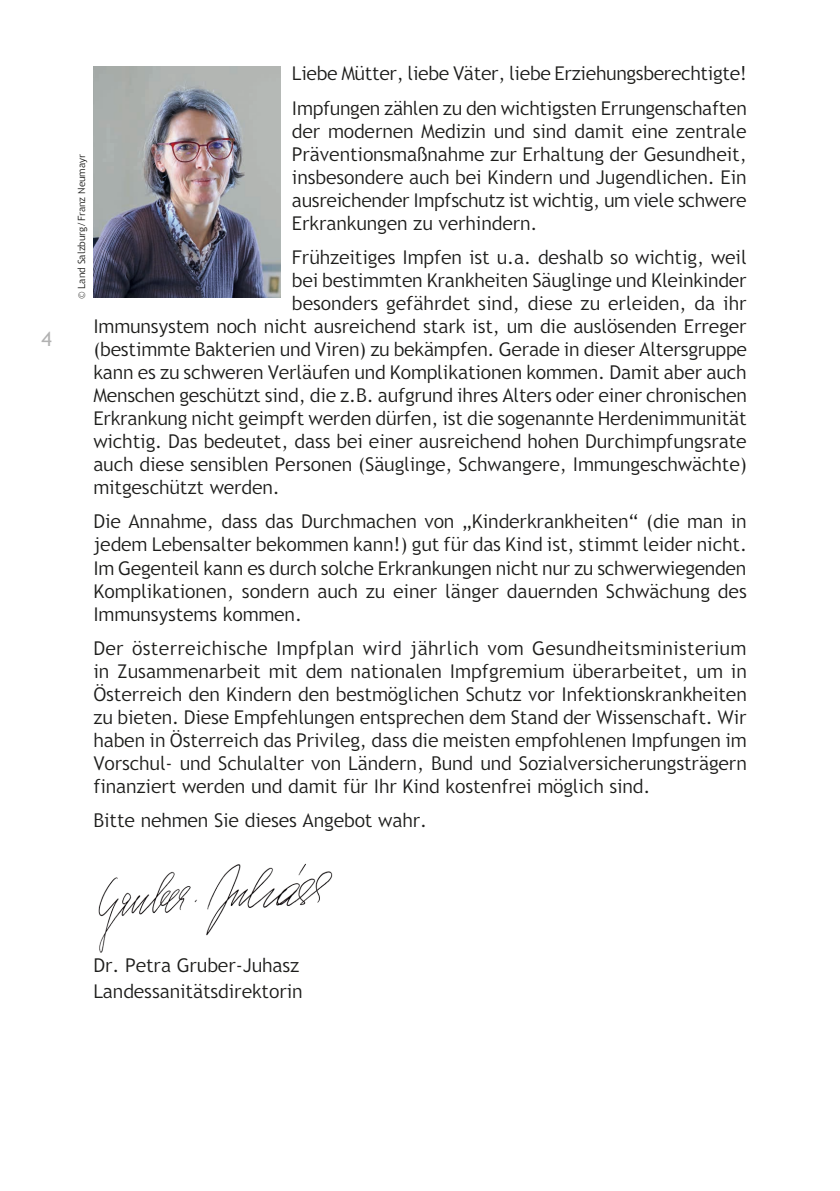
<style>
.page{position:relative;width:840px;height:1191px;background:#fff}
.page>*{position:absolute;margin:0;border:0;box-sizing:border-box;transform-origin:0 0}
.t1{font:20px "Trebuchet SBG2";color:#b2b2b2}
.t2{font:300 19px/23px "Trebuchet SBG2";color:#1d1d1b;text-align:justify}
.t3{font:300 10px "Trebuchet SBG2";color:#1d1d1b}
</style>
<div class="page">
<img style="left:93px;top:66px;width:187px;height:232px">
<img style="left:98px;top:863px;width:235px;height:90px">
<p class="t1" style="left:41px;top:327px;width:12px">4</p>
<p class="t2" style="left:292px;top:56px;width:456px;line-height:34.4px">Liebe Mütter, liebe Väter, liebe Erziehungsberechtigte!<br>Impfungen zählen zu den wichtigsten Errungenschaften</p>
<p class="t2" style="left:292px;top:119px;width:456px">der modernen Medizin und sind damit eine zentrale Präventionsmaßnahme zur Erhaltung der Gesundheit, insbesondere auch bei Kindern und Jugendlichen. Ein ausreichender Impfschutz ist wichtig, um viele schwere Erkrankungen zu verhindern.</p>
<p class="t2" style="left:292px;top:246px;width:456px">Frühzeitiges Impfen ist u.a. deshalb so wichtig, weil</p>
<p class="t2" style="left:292px;top:269px;width:456px">bei bestimmten Krankheiten Säuglinge und Kleinkinder</p>
<p class="t2" style="left:292px;top:292px;width:456px">besonders gefährdet sind, diese zu erleiden, da ihr</p>
<p class="t2" style="left:93px;top:315px;width:654px">Immunsystem noch nicht ausreichend stark ist, um die auslösenden Erreger</p>
<p class="t2" style="left:93px;top:338px;width:654px">(bestimmte Bakterien und Viren) zu bekämpfen. Gerade in dieser Altersgruppe</p>
<p class="t2" style="left:93px;top:361px;width:654px">kann es zu schweren Verläufen und Komplikationen kommen. Damit aber auch</p>
<p class="t2" style="left:93px;top:384px;width:654px">Menschen geschützt sind, die z.B. aufgrund ihres Alters oder einer chronischen</p>
<p class="t2" style="left:93px;top:407px;width:654px">Erkrankung nicht geimpft werden dürfen, ist die sogenannte Herdenimmunität</p>
<p class="t2" style="left:93px;top:430px;width:654px">wichtig. Das bedeutet, dass bei einer ausreichend hohen Durchimpfungsrate</p>
<p class="t2" style="left:93px;top:453px;width:654px">auch diese sensiblen Personen (Säuglinge, Schwangere, Immungeschwächte)</p>
<p class="t2" style="left:93px;top:476px;width:188px">mitgeschützt werden.</p>
<p class="t2" style="left:93px;top:510px;width:654px">Die Annahme, dass das Durchmachen von „Kinderkrankheiten“ (die man in jedem Lebensalter bekommen kann!) gut für das Kind ist, stimmt leider nicht.<br>Im Gegenteil kann es durch solche Erkrankungen nicht nur zu schwerwiegenden Komplikationen, sondern auch zu einer länger dauernden Schwächung des Immunsystems kommen.</p>
<p class="t2" style="left:93px;top:637px;width:654px">Der österreichische Impfplan wird jährlich vom Gesundheitsministerium in Zusammenarbeit mit dem nationalen Impfgremium überarbeitet, um in Österreich den Kindern den bestmöglichen Schutz vor Infektionskrankheiten zu bieten. Diese Empfehlungen entsprechen dem Stand der Wissenschaft. Wir haben in Österreich das Privileg, dass die meisten empfohlenen Impfungen im Vorschul- und Schulalter von Ländern, Bund und Sozialversicherungsträgern finanziert werden und damit für Ihr Kind kostenfrei möglich sind.</p>
<p class="t2" style="left:93px;top:809px;width:335px">Bitte nehmen Sie dieses Angebot wahr.</p>
<p class="t3" style="left:75px;top:299px;width:146px;rotate:-90deg">© Land Salzburg/Franz Neumayr</p>
<p class="t2" style="left:93px;top:952px;width:210px;line-height:26px">Dr. Petra Gruber-Juhasz<br>Landessanitätsdirektorin</p>
</div>
